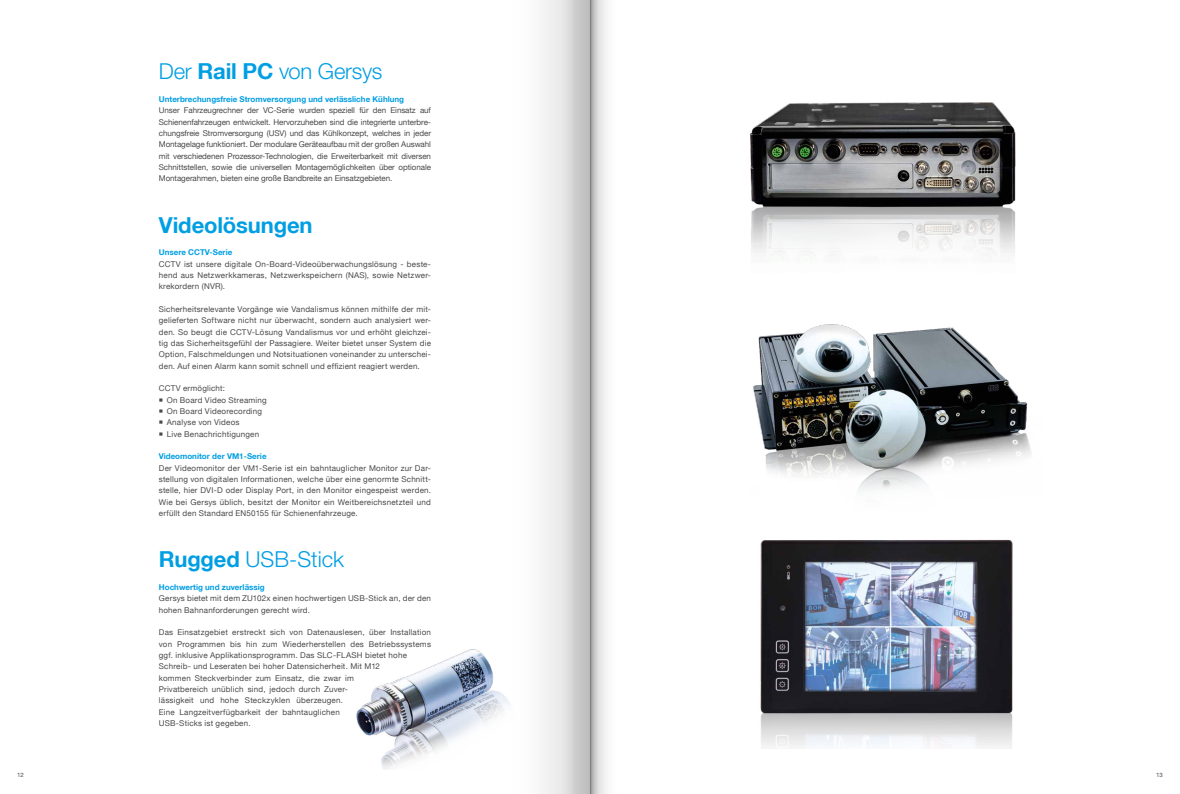
<style>
.page{position:relative;width:1180px;height:794px;background:#fff}
.page>*{position:absolute;margin:0;border:0;box-sizing:border-box;transform-origin:0 0}
.t1{font:300 22px "Helvetica Neue LT Pro";letter-spacing:-.01em;color:#009ee3}
.t2{font:700 22px "Helvetica Neue LT";letter-spacing:-.005em;color:#009ee3}
.t3{font:8px/11.3px "Helvetica Neue LT";letter-spacing:.025em;color:#494948;text-align:justify}
.t4{font:700 8px "Helvetica Neue LT";color:#009ee3}
.t5{font:6px "Helvetica Neue LT";color:#494948}
.s1{font-family:"Helvetica Neue LT";font-weight:700}
</style>
<div class="page">
<img style="left:356px;top:649px;width:149px;height:120px">
<img style="left:753px;top:324px;width:279px;height:167px">
<img style="left:760px;top:539px;width:253px;height:209px">
<img style="left:750px;top:102px;width:266px;height:154px">
<svg style="left:595px;top:0;width:12px;height:794px"></svg>
<div style="left:505px;top:0;width:90px;height:794px;background:linear-gradient(to right,#fff,#c0c0c0)"></div>
<h1 class="t1" style="left:159px;top:58px;width:225px">Der <span class="s1">Rail PC</span> von Gersys</h1>
<p class="t4" style="left:159px;top:94px;width:247px">Unterbrechungsfreie Stromversorgung und verlässliche Kühlung</p>
<p class="t3" style="left:159px;top:105px;width:274px">Unser Fahrzeugrechner der VC-Serie wurden speziell für den Einsatz auf Schienenfahrzeugen entwickelt. Hervorzuheben sind die integrierte unterbre&shy;chungsfreie Stromversorgung (USV) und das Kühlkonzept, welches in jeder Montagelage funktioniert. Der modulare Geräteaufbau mit der großen Auswahl mit verschiedenen Prozessor-Technologien, die Erweiterbarkeit mit diversen Schnittstellen, sowie die universellen Montagemöglichkeiten über optionale Montagerahmen, bieten eine große Bandbreite an Einsatzgebieten.</p>
<h1 class="t2" style="left:159px;top:211px;width:155px">Videolösungen</h1>
<p class="t4" style="left:159px;top:247px;width:75px">Unsere CCTV-Serie</p>
<p class="t3" style="left:159px;top:258px;width:273px">CCTV ist unsere digitale On-Board-Videoüberwachungslösung - beste&shy;hend aus Netzwerkkameras, Netzwerkspeichern (NAS), sowie Netzwer&shy;krekordern (NVR).</p>
<p class="t3" style="left:159px;top:303px;width:274px">Sicherheitsrelevante Vorgänge wie Vandalismus können mithilfe der mit&shy;gelieferten Software nicht nur überwacht, sondern auch analysiert wer&shy;den. So beugt die CCTV-Lösung Vandalismus vor und erhöht gleichzei&shy;tig das Sicherheitsgefühl der Passagiere. Weiter bietet unser System die Option, Falschmeldungen und Notsituationen voneinander zu unterschei&shy;den. Auf einen Alarm kann somit schnell und effizient reagiert werden.</p>
<p class="t3" style="left:159px;top:383px;width:68px">CCTV ermöglicht:</p>
<p class="t3" style="left:159px;top:394px;width:109px">○ On Board Video Streaming</p>
<p class="t3" style="left:159px;top:405px;width:105px">○ On Board Videorecording</p>
<p class="t3" style="left:159px;top:417px;width:82px">○ Analyse von Videos</p>
<p class="t3" style="left:159px;top:428px;width:102px">○ Live Benachrichtigungen</p>
<p class="t4" style="left:159px;top:451px;width:109px">Videomonitor der VM1-Serie</p>
<p class="t3" style="left:159px;top:462px;width:274px">Der Videomonitor der VM1-Serie ist ein bahntauglicher Monitor zur Dar&shy;stellung von digitalen Informationen, welche über eine genormte Schnitt&shy;stelle, hier DVI-D oder Display Port, in den Monitor eingespeist werden.<br>Wie bei Gersys üblich, besitzt der Monitor ein Weitbereichsnetzteil und erfüllt den Standard EN50155 für Schienenfahrzeuge.</p>
<h1 class="t1" style="left:159px;top:546px;width:187px"><span class="s1">Rugged</span> USB-Stick</h1>
<p class="t4" style="left:159px;top:582px;width:107px">Hochwertig und zuverlässig</p>
<p class="t3" style="left:159px;top:592px;width:274px">Gersys bietet mit dem ZU102x einen hochwertigen USB-Stick an, der den hohen Bahnanforderungen gerecht wird.</p>
<p class="t3" style="left:159px;top:626px;width:274px;text-align:left">Das Einsatzgebiet erstreckt sich von Datenauslesen, über Installation von Programmen bis hin zum Wiederherstellen des Betriebssystems ggf. inklusive Applikationsprogramm. Das SLC-FLASH bietet hohe Schreib- und Leseraten bei hoher Datensicherheit. Mit M12<br>kommen Steckverbinder zum Einsatz, die zwar im<br>Privatbereich unüblich sind, jedoch durch Zuver-<br>lässigkeit und hohe Steckzyklen überzeugen.<br>Eine Langzeitverfügbarkeit der bahntauglichen<br>USB-Sticks ist gegeben.</p>
<p class="t5" style="left:17px;top:771px;width:8px">12</p>
<p class="t5" style="left:1156px;top:771px;width:8px">13</p>
</div>
